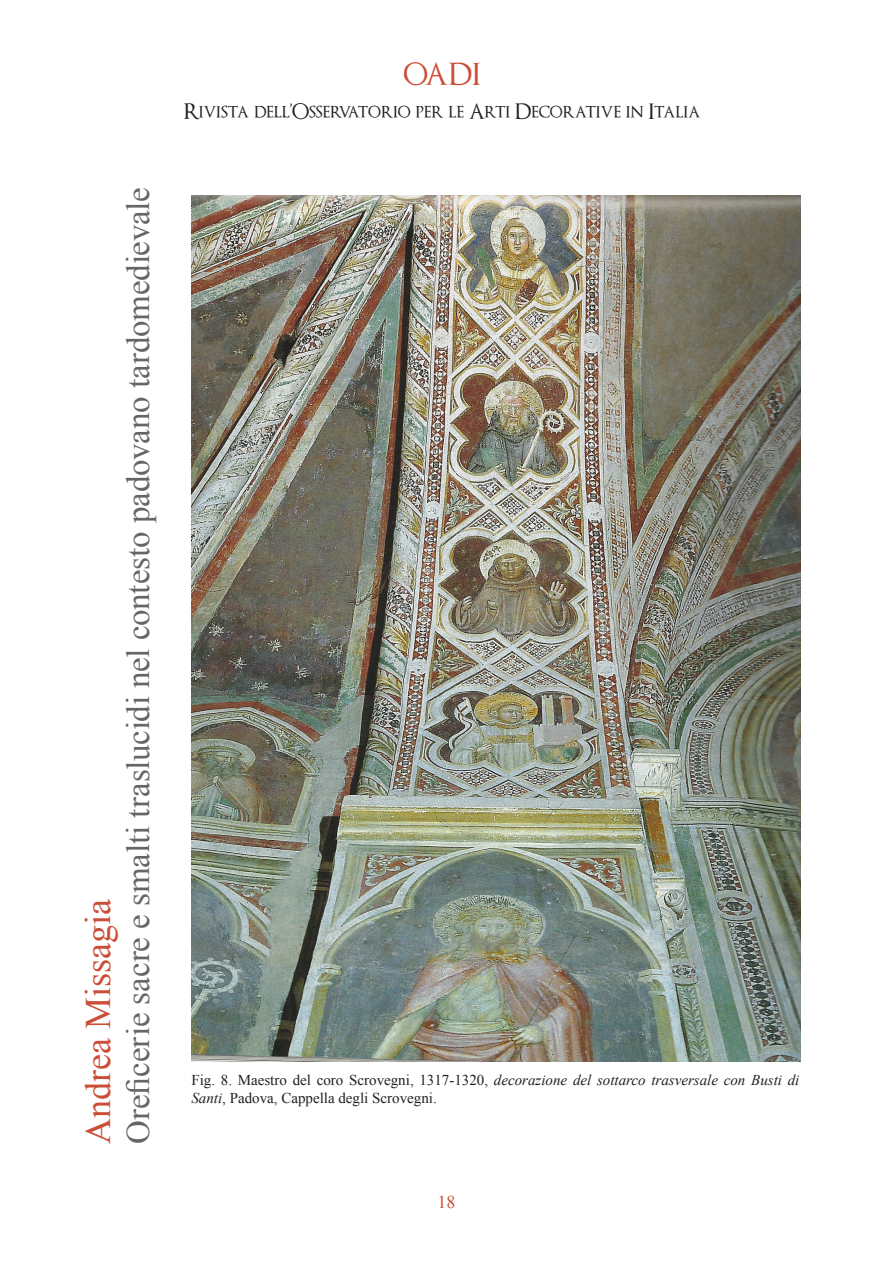
<style>
.page{position:relative;width:893px;height:1263px;background:#fff}
.page>*{position:absolute;margin:0;border:0;box-sizing:border-box;transform-origin:0 0}
.t1{font:36px "Times New Roman";color:#cc4d36}
.t2{font:33px "Times New Roman";letter-spacing:-.01em;color:#666}
.t3{font:30px "Optimus Princeps";color:#cc4d36}
.t4{font:21px "Optimus Princeps";letter-spacing:-.01em;color:#231f20}
.t5{font:18px "Times New Roman";color:#cc4d36}
.t6{font:15px/18px "Times New Roman";color:#231f20}
.s1{font-style:italic}
</style>
<div class="page">
<img style="left:191px;top:196px;width:610px;height:866px">
<h1 class="t1" style="left:74px;top:1144px;width:246px;rotate:-90deg">Andrea Missagia</h1>
<h2 class="t2" style="left:116px;top:1144px;width:958px;rotate:-90deg">Oreficerie sacre e smalti traslucidi nel contesto padovano tardomedievale</h2>
<h3 class="t3" style="left:403px;top:60px;width:79px">OADI</h3>
<h3 class="t4" style="left:184px;top:101px;width:518px">Rivista dell’Osservatorio per le Arti Decorative in Italia</h3>
<p class="t6" style="left:191px;top:1071px;width:610px">Fig. 8. Maestro del coro Scrovegni, 1317-1320, <span class="s1">decorazione del sottarco trasversale con Busti di<br>Santi</span>, Padova, Cappella degli Scrovegni.</p>
<p class="t5" style="left:437px;top:1190px;width:19px">18</p>
</div>
